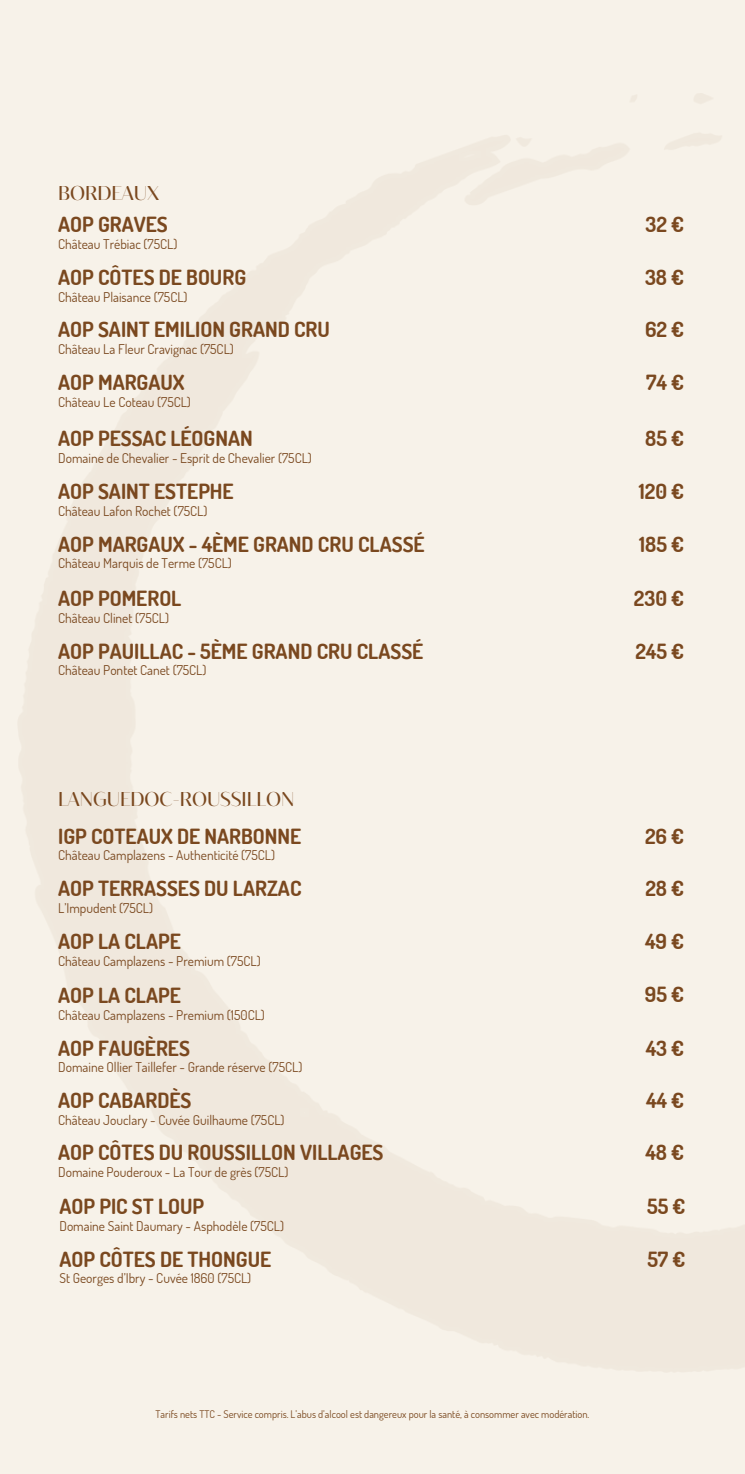
<style>
.page{position:relative;width:745px;height:1474px;background:#fff}
.page>*{position:absolute;margin:0;border:0;box-sizing:border-box;transform-origin:0 0}
.t1{font:700 21px "Dosis";color:#7a481f}
.t2{font:19.95px "Blacker Sans Display";color:#7a481f}
.t3{font:13.47px "Dosis";color:#7a481f}
.t4{font:10.5px "Dosis";color:#7a481f}
</style>
<div class="page">
<div style="left:0;top:0;width:744px;height:1474px;background:#f7f2e9"></div>
<h2 class="t2" style="left:58px;top:181px;width:102px">BORDEAUX</h2>
<h3 class="t1" style="left:58px;top:210px;width:111px">AOP GRAVES</h3>
<h3 class="t3" style="left:58px;top:235px;width:121px">Château Trébiac (75CL)</h3>
<h2 class="t1" style="left:645px;top:210px;width:40px">32€</h2>
<h3 class="t1" style="left:58px;top:263px;width:189px">AOP CÔTES DE BOURG</h3>
<h3 class="t3" style="left:58px;top:288px;width:131px">Château Plaisance (75CL)</h3>
<h2 class="t1" style="left:644px;top:263px;width:41px">38€</h2>
<h3 class="t1" style="left:58px;top:316px;width:273px">AOP SAINT EMILION GRAND CRU</h3>
<h3 class="t3" style="left:58px;top:340px;width:177px">Château La Fleur Cravignac (75CL)</h3>
<h2 class="t1" style="left:644px;top:316px;width:41px">62€</h2>
<h1 class="t1" style="left:58px;top:369px;width:128px">AOP MARGAUX</h1>
<h1 class="t3" style="left:58px;top:393px;width:134px">Château Le Coteau (75CL)</h1>
<h2 class="t1" style="left:645px;top:369px;width:39px">74€</h2>
<h2 class="t1" style="left:58px;top:424px;width:196px">AOP PESSAC LÉOGNAN</h2>
<h2 class="t3" style="left:58px;top:449px;width:255px">Domaine de Chevalier - Esprit de Chevalier (75CL)</h2>
<h3 class="t1" style="left:645px;top:424px;width:40px">85€</h3>
<h3 class="t1" style="left:58px;top:478px;width:177px">AOP SAINT ESTEPHE</h3>
<h3 class="t3" style="left:58px;top:502px;width:151px">Château Lafon Rochet (75CL)</h3>
<h2 class="t1" style="left:638px;top:478px;width:47px">120 €</h2>
<h3 class="t1" style="left:58px;top:530px;width:368px">AOP MARGAUX - 4ÈME GRAND CRU CLASSÉ</h3>
<h3 class="t3" style="left:58px;top:555px;width:175px">Château Marquis de Terme (75CL)</h3>
<h2 class="t1" style="left:639px;top:530px;width:46px">185 €</h2>
<h1 class="t1" style="left:58px;top:584px;width:125px">AOP POMEROL</h1>
<h1 class="t3" style="left:58px;top:609px;width:112px">Château Clinet (75CL)</h1>
<h3 class="t1" style="left:633px;top:584px;width:52px">230 €</h3>
<h2 class="t1" style="left:58px;top:637px;width:366px">AOP PAUILLAC - 5ÈME GRAND CRU CLASSÉ</h2>
<h2 class="t3" style="left:58px;top:662px;width:150px">Château Pontet Canet (75CL)</h2>
<h3 class="t1" style="left:635px;top:637px;width:50px">245 €</h3>
<h1 class="t2" style="left:58px;top:786px;width:237px">LANGUEDOC-ROUSSILLON</h1>
<h2 class="t1" style="left:58px;top:822px;width:244px">IGP COTEAUX DE NARBONNE</h2>
<h2 class="t3" style="left:58px;top:847px;width:218px">Château Camplazens - Authenticité (75CL)</h2>
<h1 class="t1" style="left:644px;top:822px;width:41px">26€</h1>
<h3 class="t1" style="left:58px;top:875px;width:245px">AOP TERRASSES DU LARZAC</h3>
<h3 class="t3" style="left:58px;top:899px;width:96px">L’Impudent (75CL)</h3>
<h2 class="t1" style="left:645px;top:875px;width:40px">28€</h2>
<h1 class="t1" style="left:58px;top:928px;width:124px">AOP LA CLAPE</h1>
<h1 class="t3" style="left:58px;top:952px;width:204px">Château Camplazens - Premium (75CL)</h1>
<h3 class="t1" style="left:58px;top:981px;width:124px">AOP LA CLAPE</h3>
<h3 class="t3" style="left:58px;top:1006px;width:208px">Château Camplazens - Premium (150CL)</h3>
<h2 class="t1" style="left:644px;top:928px;width:41px">49€</h2>
<h3 class="t1" style="left:644px;top:980px;width:41px">95€</h3>
<h3 class="t1" style="left:58px;top:1034px;width:133px">AOP FAUGÈRES</h3>
<h3 class="t3" style="left:58px;top:1058px;width:245px">Domaine Ollier Taillefer - Grande réserve (75CL)</h3>
<h2 class="t1" style="left:645px;top:1034px;width:40px">43€</h2>
<h3 class="t1" style="left:58px;top:1086px;width:135px">AOP CABARDÈS</h3>
<h3 class="t3" style="left:58px;top:1111px;width:228px">Château Jouclary - Cuvée Guilhaume (75CL)</h3>
<h2 class="t1" style="left:645px;top:1086px;width:40px">44€</h2>
<h3 class="t1" style="left:58px;top:1139px;width:326px">AOP CÔTES DU ROUSSILLON VILLAGES</h3>
<h3 class="t3" style="left:58px;top:1163px;width:232px">Domaine Pouderoux - La Tour de grès (75CL)</h3>
<h2 class="t1" style="left:645px;top:1139px;width:40px">48€</h2>
<h2 class="t1" style="left:59px;top:1193px;width:146px">AOP PIC ST LOUP</h2>
<h2 class="t3" style="left:59px;top:1217px;width:226px">Domaine Saint Daumary - Asphodèle (75CL)</h2>
<h2 class="t1" style="left:646px;top:1193px;width:40px">55€</h2>
<h3 class="t1" style="left:59px;top:1245px;width:213px">AOP CÔTES DE THONGUE</h3>
<h3 class="t3" style="left:59px;top:1270px;width:193px">St Georges d’Ibry - Cuvée 1860 (75CL)</h3>
<h2 class="t1" style="left:647px;top:1245px;width:40px">57€</h2>
<p class="t4" style="left:155px;top:1407px;width:435px">Tarifs nets TTC - Service compris. L’abus d’alcool est dangereux pour la santé, à consommer avec modération.</p>
</div>
